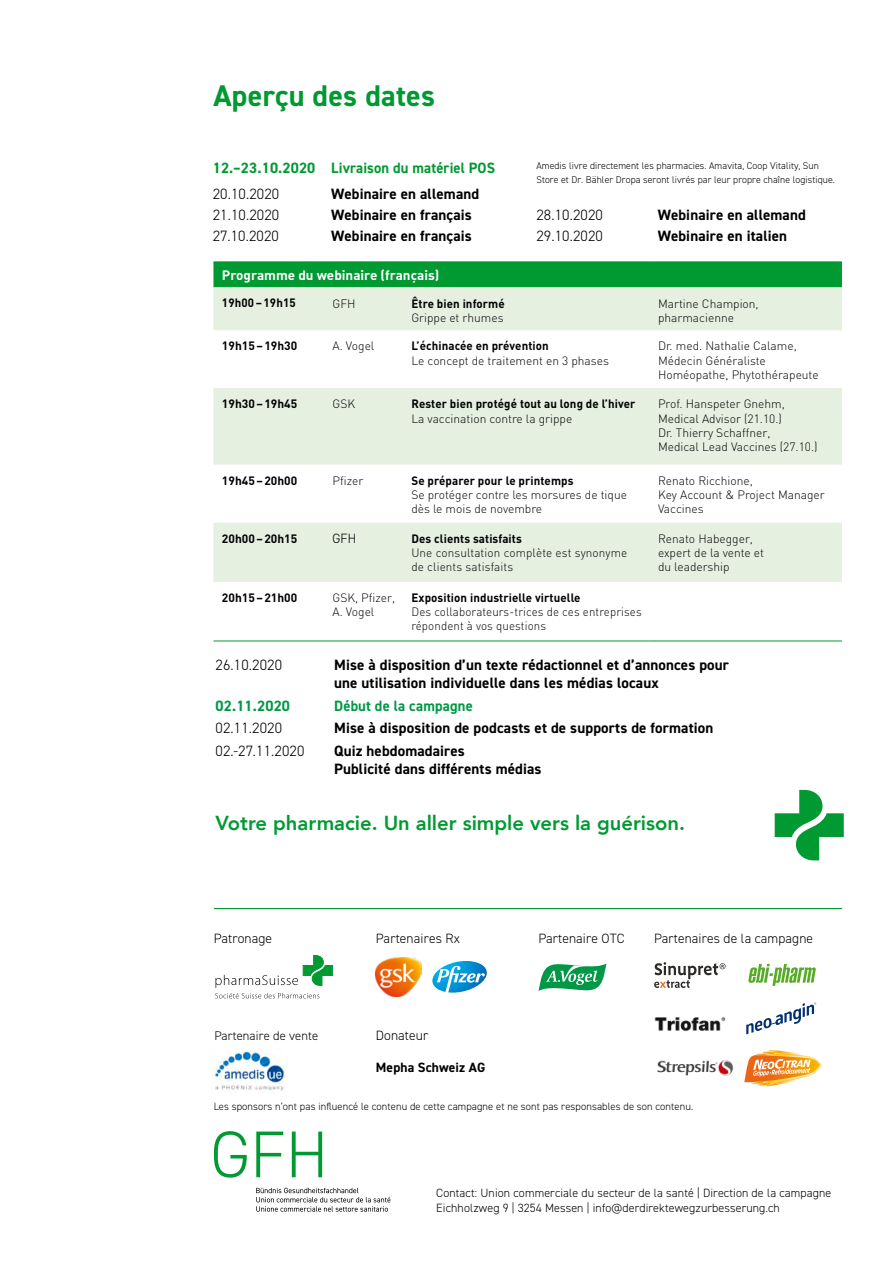
<style>
.page{position:relative;width:893px;height:1263px;background:#fff}
.page>*{position:absolute;margin:0;border:0;box-sizing:border-box;transform-origin:0 0}
.t1{font:700 30px "DIN2014";letter-spacing:.01em;color:#009932}
.t2{font:800 20.25px "Avenir";color:#009932}
.t3{font:700 15px/18px "DIN2014";letter-spacing:.01em;color:#000}
.t4{font:300 15px "DIN2014";letter-spacing:.01em;color:#000}
.t5{font:700 15px "DIN2014";letter-spacing:.01em;color:#009932}
.t6{font:700 15px "DIN2014";letter-spacing:.015em;color:#009846}
.t7{font:300 13.5px "DIN2014";letter-spacing:.01em;color:#000}
.t8{font:13.5px "DIN Bold Alternate";color:#fff}
.t9{font:700 13.5px "DIN2014";letter-spacing:.01em;color:#000}
.t10{font:300 12.6px "DIN2014";letter-spacing:.01em;color:#000}
.t11{font:300 12px/14.1px "DIN";color:#000}
.t12{font:700 12px "DIN";letter-spacing:.01em;color:#000;scale:.96 1}
.t13{font:300 12px/15px "DIN2014";letter-spacing:.01em;color:#000}
.t14{font:300 12px/14.1px "DIN";color:#000;scale:.96 1}
.t15{font:700 12px "DIN";letter-spacing:.01em;color:#000}
.t16{font:300 10.5px "DIN2014";letter-spacing:.01em;color:#000}
.t17{font:300 9.75px/13.5px "DIN2014";letter-spacing:.01em;color:#000}
</style>
<div class="page">
<svg style="left:256px;top:1188px;width:134px;height:24px"></svg>
<svg style="left:214px;top:1131px;width:108px;height:47px"></svg>
<svg style="left:215px;top:955px;width:117px;height:43px"></svg>
<svg style="left:538px;top:963px;width:68px;height:28px"></svg>
<svg style="left:748px;top:964px;width:68px;height:22px"></svg>
<svg style="left:746px;top:1002px;width:70px;height:32px"></svg>
<svg style="left:654px;top:962px;width:71px;height:26px"></svg>
<img style="left:657px;top:1060px;width:77px;height:16px">
<svg style="left:432px;top:961px;width:55px;height:31px"></svg>
<svg style="left:744px;top:1049px;width:78px;height:38px"></svg>
<img style="left:376px;top:958px;width:45px;height:39px">
<img style="left:654px;top:1017px;width:72px;height:14px">
<img style="left:211px;top:1048px;width:76px;height:46px">
<svg style="left:775px;top:790px;width:69px;height:70px"></svg>
<hr style="left:214px;top:908px;width:628px;height:1px;background:#009932">
<div style="left:213px;top:262px;width:629px;height:25px;background:#009932"></div>
<svg style="left:213px;top:287px;width:629px;height:295px;fill:#e5f0e1"></svg>
<hr style="left:213px;top:261px;width:111px;height:1px;background:#009932">
<hr style="left:324px;top:261px;width:79px;height:1px;background:#009932">
<hr style="left:403px;top:261px;width:246px;height:1px;background:#009932">
<hr style="left:649px;top:261px;width:193px;height:1px;background:#009932">
<hr style="left:213px;top:641px;width:111px;height:1px;background:#009932">
<hr style="left:324px;top:641px;width:79px;height:1px;background:#009932">
<hr style="left:403px;top:641px;width:246px;height:1px;background:#009932">
<hr style="left:649px;top:641px;width:193px;height:1px;background:#009932">
<h1 class="t1" style="left:213px;top:76px;width:223px">Aperçu des dates</h1>
<p class="t5" style="left:213px;top:158px;width:284px">12.–23.10.2020 Livraison du matériel POS</p>
<p class="t4" style="left:213px;top:184px;width:68px">20.10.2020</p>
<p class="t3" style="left:331px;top:184px;width:149px">Webinaire en allemand</p>
<p class="t4" style="left:213px;top:205px;width:68px">21.10.2020</p>
<p class="t3" style="left:331px;top:205px;width:142px">Webinaire en français</p>
<p class="t4" style="left:213px;top:226px;width:68px">27.10.2020</p>
<p class="t3" style="left:331px;top:226px;width:142px">Webinaire en français</p>
<p class="t8" style="left:222px;top:267px;width:219px">Programme du webinaire (français)</p>
<p class="t12" style="left:222px;top:295px;width:78px">19h00 – 19h15</p>
<p class="t11" style="left:333px;top:296px;width:25px">GFH</p>
<p class="t12" style="left:411px;top:295px;width:99px">Être bien informé</p>
<p class="t11" style="left:411px;top:310px;width:94px">Grippe et rhumes</p>
<p class="t17" style="left:536px;top:159px;width:300px">Amedis livre directement les pharmacies. Amavita, Coop Vitality, Sun<br>Store et Dr. Bähler Dropa seront livrés par leur propre chaîne logistique.</p>
<p class="t4" style="left:536px;top:206px;width:68px">28.10.2020</p>
<p class="t3" style="left:658px;top:206px;width:149px">Webinaire en allemand</p>
<p class="t4" style="left:536px;top:227px;width:68px">29.10.2020</p>
<p class="t3" style="left:658px;top:227px;width:131px">Webinaire en italien</p>
<p class="t11" style="left:658px;top:296px;width:102px">Martine Champion, pharmacienne</p>
<p class="t15" style="left:222px;top:338px;width:77px">19h15–19h30</p>
<p class="t11" style="left:333px;top:339px;width:43px">A. Vogel</p>
<p class="t12" style="left:411px;top:338px;width:145px">L’échinacée en prévention</p>
<p class="t11" style="left:411px;top:353px;width:199px">Le concept de traitement en 3 phases</p>
<p class="t15" style="left:222px;top:396px;width:77px">19h30–19h45</p>
<p class="t11" style="left:333px;top:397px;width:24px">GSK</p>
<p class="t12" style="left:411px;top:396px;width:235px">Rester bien protégé tout au long de l’hiver</p>
<p class="t11" style="left:411px;top:411px;width:162px">La vaccination contre la grippe</p>
<p class="t15" style="left:222px;top:472px;width:77px">19h45–20h00</p>
<p class="t11" style="left:333px;top:473px;width:32px">Pfizer</p>
<p class="t12" style="left:411px;top:473px;width:170px">Se préparer pour le printemps</p>
<p class="t11" style="left:411px;top:487px;width:217px">Se protéger contre les morsures de tique dès le mois de novembre</p>
<p class="t15" style="left:222px;top:530px;width:77px">20h00–20h15</p>
<p class="t7" style="left:333px;top:530px;width:25px">GFH</p>
<p class="t12" style="left:411px;top:531px;width:117px">Des clients satisfaits</p>
<p class="t11" style="left:411px;top:545px;width:217px">Une consultation complète est synonyme de clients satisfaits</p>
<p class="t15" style="left:222px;top:590px;width:77px">20h15–21h00</p>
<p class="t11" style="left:333px;top:590px;width:64px">GSK, Pfizer,<br>A. Vogel</p>
<p class="t12" style="left:411px;top:590px;width:178px">Exposition industrielle virtuelle</p>
<p class="t14" style="left:411px;top:605px;width:241px">Des collaborateurs-trices de ces entreprises répondent à vos questions</p>
<p class="t11" style="left:658px;top:339px;width:162px">Dr. med. Nathalie Calame,<br>Médecin Généraliste<br>Homéopathe, Phytothérapeute</p>
<p class="t11" style="left:658px;top:397px;width:161px">Prof. Hanspeter Gnehm,<br>Medical Advisor (21.10.)<br>Dr. Thierry Schaffner,<br>Medical Lead Vaccines (27.10.)</p>
<p class="t11" style="left:658px;top:473px;width:168px">Renato Ricchione,<br>Key Account &amp; Project Manager<br>Vaccines</p>
<p class="t11" style="left:658px;top:531px;width:108px">Renato Habegger, expert de la vente et du leadership</p>
<p class="t4" style="left:216px;top:656px;width:68px">26.10.2020</p>
<p class="t3" style="left:334px;top:656px;width:396px">Mise à disposition d’un texte rédactionnel et d’annonces pour une utilisation individuelle dans les médias locaux</p>
<p class="t6" style="left:216px;top:695px;width:76px">02.11.2020</p>
<p class="t6" style="left:334px;top:695px;width:140px">Début de la campagne</p>
<p class="t4" style="left:216px;top:719px;width:68px">02.11.2020</p>
<p class="t3" style="left:334px;top:719px;width:381px">Mise à disposition de podcasts et de supports de formation</p>
<p class="t4" style="left:216px;top:741px;width:90px">02.-27.11.2020</p>
<p class="t3" style="left:334px;top:741px;width:209px">Quiz hebdomadaires<br>Publicité dans différents médias</p>
<h2 class="t2" style="left:216px;top:807px;width:471px">Votre pharmacie. Un aller simple vers la guérison.</h2>
<p class="t7" style="left:214px;top:930px;width:60px">Patronage</p>
<p class="t7" style="left:376px;top:930px;width:86px">Partenaires Rx</p>
<p class="t7" style="left:538px;top:930px;width:88px">Partenaire OTC</p>
<p class="t7" style="left:654px;top:930px;width:161px">Partenaires de la campagne</p>
<p class="t10" style="left:214px;top:1028px;width:105px">Partenaire de vente</p>
<p class="t7" style="left:376px;top:1027px;width:54px">Donateur</p>
<p class="t9" style="left:376px;top:1058px;width:111px">Mepha Schweiz AG</p>
<p class="t16" style="left:214px;top:1100px;width:481px">Les sponsors n’ont pas influencé le contenu de cette campagne et ne sont pas responsables de son contenu.</p>
<p class="t13" style="left:436px;top:1185px;width:396px">Contact: Union commerciale du secteur de la santé | Direction de la campagne<br>Eichholzweg 9 | 3254 Messen | info@derdirektewegzurbesserung.ch</p>
</div>
